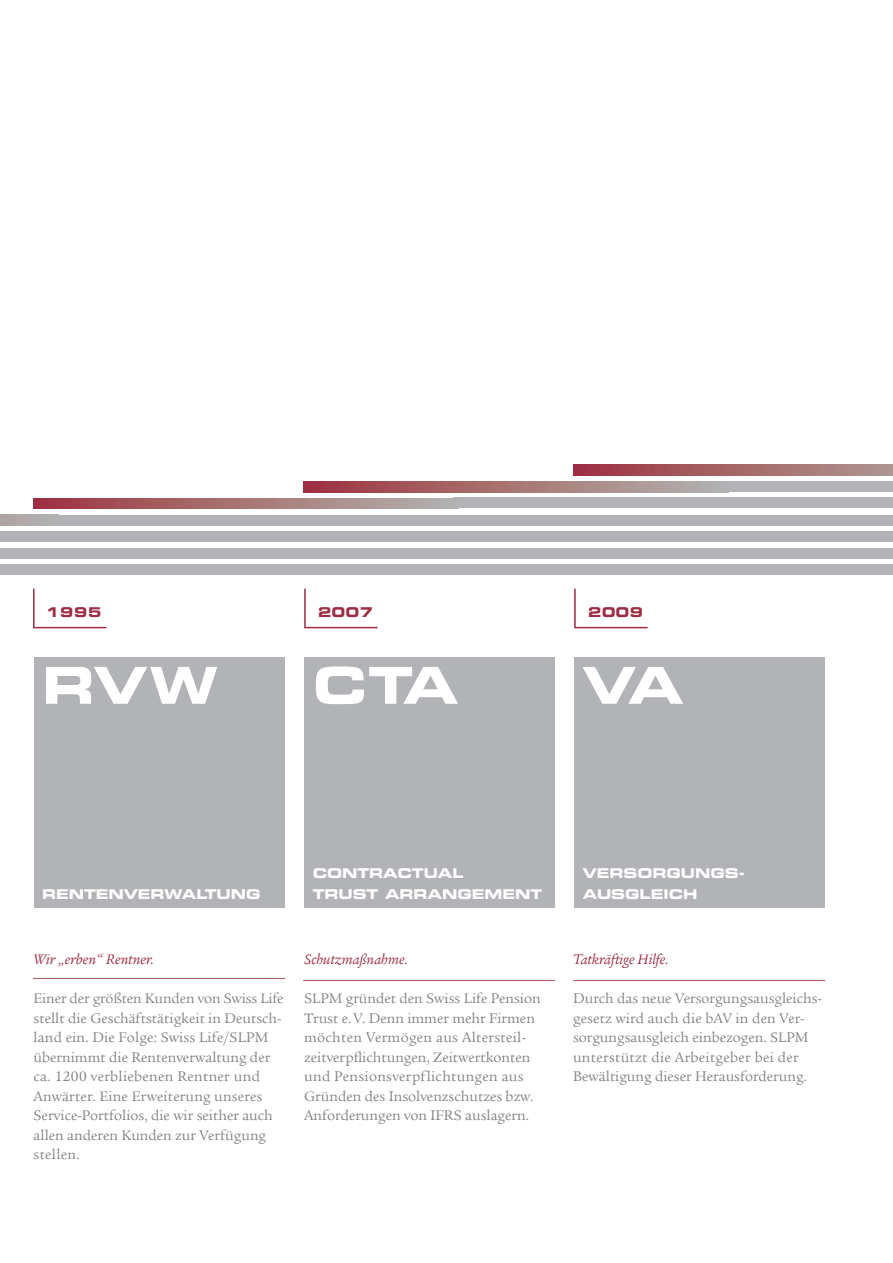
<style>
.page{position:relative;width:893px;height:1263px;background:#fff}
.page>*{position:absolute;margin:0;border:0;box-sizing:border-box;transform-origin:0 0}
.t1{font:51px "Eurostile LT Std Bold Ex 2";letter-spacing:-.02em;color:#fff}
.t2{font:15px/19.5px "Legacy Serif LT";color:#808285}
.t3{font:italic 15px "Legacy Serif LT";color:#9d2c44}
.t4{font:13.5px/21px "Eurostile LT Std Bold Ex 2";color:#fff}
.t5{font:13.5px "Eurostile LT Std Bold Ex 2";letter-spacing:.05em;color:#9d2c44}
</style>
<div class="page">
<hr style="left:33px;top:978px;width:252px;height:1px;background:#ac555b">
<div style="left:34px;top:657px;width:250px;height:251px;background:#b2b3b7"></div>
<hr style="left:33px;top:588px;width:2px;height:40px;background:#9d2c44">
<hr style="left:33px;top:627px;width:73px;height:1px;background:#9d2c44">
<hr style="left:303px;top:980px;width:252px;height:1px;background:#ac555b">
<div style="left:304px;top:657px;width:251px;height:251px;background:#b2b3b7"></div>
<hr style="left:304px;top:588px;width:2px;height:40px;background:#9d2c44">
<hr style="left:304px;top:627px;width:73px;height:1px;background:#9d2c44">
<hr style="left:573px;top:980px;width:252px;height:1px;background:#ac555b">
<div style="left:574px;top:657px;width:251px;height:251px;background:#b2b3b7"></div>
<hr style="left:574px;top:588px;width:2px;height:40px;background:#9d2c44">
<hr style="left:574px;top:627px;width:73px;height:1px;background:#9d2c44">
<div style="left:0;top:564px;width:893px;height:11px;background:#b2b3b7"></div>
<div style="left:50px;top:515px;width:843px;height:10px;background:#b2b3b7"></div>
<div style="left:0;top:515px;width:59px;height:10px;background:#b1aaab"></div>
<div style="left:453px;top:497px;width:440px;height:11px;background:#b2b3b7"></div>
<svg style="left:33px;top:498px;width:425px;height:11px;background:#a77476"></svg>
<div style="left:723px;top:481px;width:170px;height:11px;background:#b2b3b7"></div>
<svg style="left:303px;top:481px;width:420px;height:11px;background:#a77375"></svg>
<svg style="left:573px;top:465px;width:320px;height:10px;background:#a56467"></svg>
<div style="left:0;top:531px;width:893px;height:11px;background:#b2b3b7"></div>
<div style="left:0;top:548px;width:893px;height:10px;background:#b2b3b7"></div>
<p class="t5" style="left:46px;top:603px;width:57px">1995</p>
<h1 class="t1" style="left:42px;top:649px;width:177px">RVW</h1>
<p class="t5" style="left:318px;top:603px;width:57px">2007</p>
<h1 class="t1" style="left:313px;top:649px;width:147px">CTA</h1>
<p class="t5" style="left:588px;top:603px;width:57px">2009</p>
<h1 class="t1" style="left:583px;top:649px;width:102px">VA</h1>
<p class="t4" style="left:42px;top:884px;width:220px">RENTENVERWALTUNG</p>
<p class="t4" style="left:313px;top:863px;width:231px">CONTRACTUAL<br>TRUST ARRANGEMENT</p>
<p class="t3" style="left:34px;top:951px;width:122px">Wir „erben“ Rentner.</p>
<p class="t2" style="left:34px;top:989px;width:252px">Einer der größten Kunden von Swiss Life stellt die Geschäftstätigkeit in Deutsch&shy;land ein. Die Folge: Swiss Life/SLPM übernimmt die Rentenverwaltung der ca. 1200 verbliebenen Rentner und Anwärter. Eine Erweiterung unseres Service-Portfolios, die wir seither auch allen anderen Kunden zur Verfügung stellen.</p>
<p class="t3" style="left:304px;top:951px;width:106px">Schutzmaßnahme.</p>
<p class="t2" style="left:304px;top:989px;width:238px">SLPM gründet den Swiss Life Pension Trust e.V. Denn immer mehr Firmen möchten Vermögen aus Altersteil&shy;zeitverpflichtungen, Zeitwertkonten und Pensionsverpflichtungen aus Gründen des Insolvenzschutzes bzw.<br>Anforderungen von IFRS auslagern.</p>
<p class="t4" style="left:583px;top:863px;width:162px">VERSORGUNGS-<br>AUSGLEICH</p>
<p class="t3" style="left:573px;top:951px;width:97px">Tatkräftige Hilfe.</p>
<p class="t2" style="left:573px;top:989px;width:250px">Durch das neue Versorgungsausgleichs&shy;gesetz wird auch die bAV in den Ver&shy;sorgungsausgleich einbezogen. SLPM unterstützt die Arbeitgeber bei der Bewältigung dieser Herausforderung.</p>
</div>
